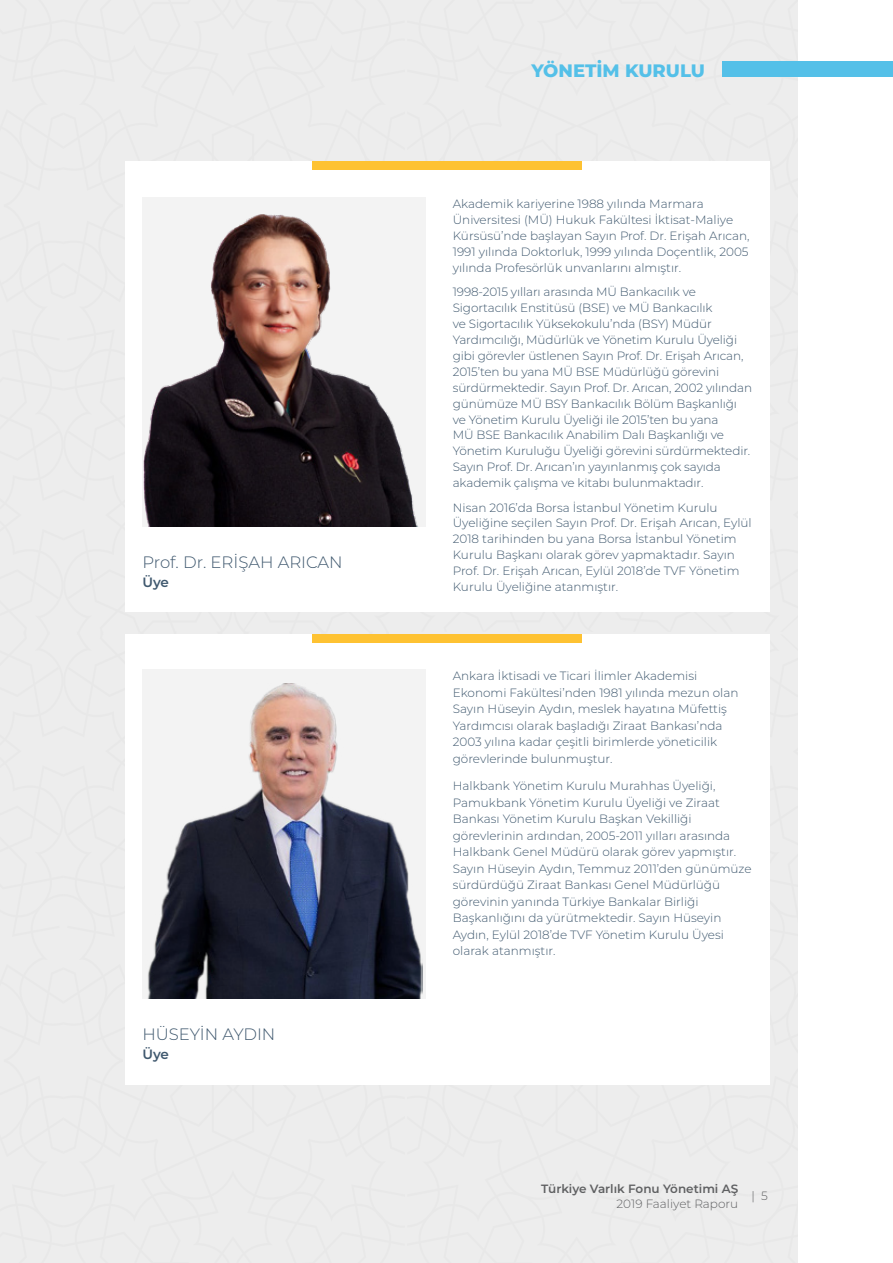
<style>
.page{position:relative;width:893px;height:1263px;background:#fff}
.page>*{position:absolute;margin:0;border:0;box-sizing:border-box;transform-origin:0 0}
.t1{font:800 18px "Montserrat";color:#54c0e8}
.t2{font:300 16.5px "Montserrat";color:#3f586e}
.t3{font:600 13.5px "Montserrat";letter-spacing:-.005em;color:#3f586e}
.t4{font:300 12px/15.9px "Montserrat";color:#3f586e}
.t5{font:600 12px "Montserrat";color:#5f6062}
.t6{font:300 12px "Montserrat";color:#5f6062}
</style>
<div class="page">
<div style="left:0;top:0;width:797px;height:1263px;background:#ededed"></div>
<div style="left:125px;top:162px;width:644px;height:450px;background:#fff"></div>
<div style="left:125px;top:634px;width:644px;height:451px;background:#fff"></div>
<div style="left:142px;top:669px;width:284px;height:330px;background:#f3f3f3"></div>
<img style="left:148px;top:684px;width:274px;height:315px">
<div style="left:142px;top:197px;width:284px;height:330px;background:#f3f3f3"></div>
<img style="left:143px;top:214px;width:275px;height:313px">
<div style="left:312px;top:634px;width:270px;height:9px;background:#fec232"></div>
<div style="left:312px;top:162px;width:270px;height:8px;background:#fec232"></div>
<div style="left:723px;top:62px;width:170px;height:15px;background:#54c0e8"></div>
<h2 class="t2" style="left:142px;top:551px;width:202px">Prof. Dr. ERİŞAH ARICAN</h2>
<p class="t3" style="left:142px;top:573px;width:28px">Üye</p>
<h2 class="t2" style="left:142px;top:1023px;width:134px">HÜSEYİN AYDIN</h2>
<p class="t3" style="left:142px;top:1045px;width:28px">Üye</p>
<h1 class="t1" style="left:531px;top:57px;width:175px">YÖNETİM KURULU</h1>
<p class="t4" style="left:453px;top:196px;width:298px">Akademik kariyerine 1988 yılında Marmara Üniversitesi (MÜ) Hukuk Fakültesi İktisat-Maliye Kürsüsü’nde başlayan Sayın Prof. Dr. Erişah Arıcan, 1991 yılında Doktorluk, 1999 yılında Doçentlik, 2005 yılında Profesörlük unvanlarını almıştır.</p>
<p class="t4" style="left:453px;top:284px;width:301px">1998-2015 yılları arasında MÜ Bankacılık ve Sigortacılık Enstitüsü (BSE) ve MÜ Bankacılık<br>ve Sigortacılık Yüksekokulu’nda (BSY) Müdür Yardımcılığı, Müdürlük ve Yönetim Kurulu Üyeliği gibi görevler üstlenen Sayın Prof. Dr. Erişah Arıcan, 2015’ten bu yana MÜ BSE Müdürlüğü görevini sürdürmektedir. Sayın Prof. Dr. Arıcan, 2002 yılından günümüze MÜ BSY Bankacılık Bölüm Başkanlığı ve Yönetim Kurulu Üyeliği ile 2015’ten bu yana<br>MÜ BSE Bankacılık Anabilim Dalı Başkanlığı ve Yönetim Kuruluğu Üyeliği görevini sürdürmektedir.<br>Sayın Prof. Dr. Arıcan’ın yayınlanmış çok sayıda akademik çalışma ve kitabı bulunmaktadır.</p>
<p class="t4" style="left:453px;top:499px;width:300px">Nisan 2016’da Borsa İstanbul Yönetim Kurulu Üyeliğine seçilen Sayın Prof. Dr. Erişah Arıcan, Eylül 2018 tarihinden bu yana Borsa İstanbul Yönetim Kurulu Başkanı olarak görev yapmaktadır. Sayın Prof. Dr. Erişah Arıcan, Eylül 2018’de TVF Yönetim Kurulu Üyeliğine atanmıştır.</p>
<p class="t4" style="left:453px;top:667px;width:287px;line-height:16.5px">Ankara İktisadi ve Ticari İlimler Akademisi Ekonomi Fakültesi’nden 1981 yılında mezun olan Sayın Hüseyin Aydın, meslek hayatına Müfettiş Yardımcısı olarak başladığı Ziraat Bankası’nda 2003 yılına kadar çeşitli birimlerde yöneticilik görevlerinde bulunmuştur.</p>
<p class="t4" style="left:453px;top:777px;width:300px;line-height:16.5px">Halkbank Yönetim Kurulu Murahhas Üyeliği, Pamukbank Yönetim Kurulu Üyeliği ve Ziraat Bankası Yönetim Kurulu Başkan Vekilliği görevlerinin ardından, 2005-2011 yılları arasında Halkbank Genel Müdürü olarak görev yapmıştır.<br>Sayın Hüseyin Aydın, Temmuz 2011’den günümüze sürdürdüğü Ziraat Bankası Genel Müdürlüğü görevinin yanında Türkiye Bankalar Birliği Başkanlığını da yürütmektedir. Sayın Hüseyin Aydın, Eylül 2018’de TVF Yönetim Kurulu Üyesi olarak atanmıştır.</p>
<p class="t5" style="left:541px;top:1180px;width:199px">Türkiye Varlık Fonu Yönetimi AŞ</p>
<p class="t6" style="left:616px;top:1195px;width:123px">2019 Faaliyet Raporu</p>
<p class="t6" style="left:751px;top:1188px;width:18px">| 5</p>
</div>
